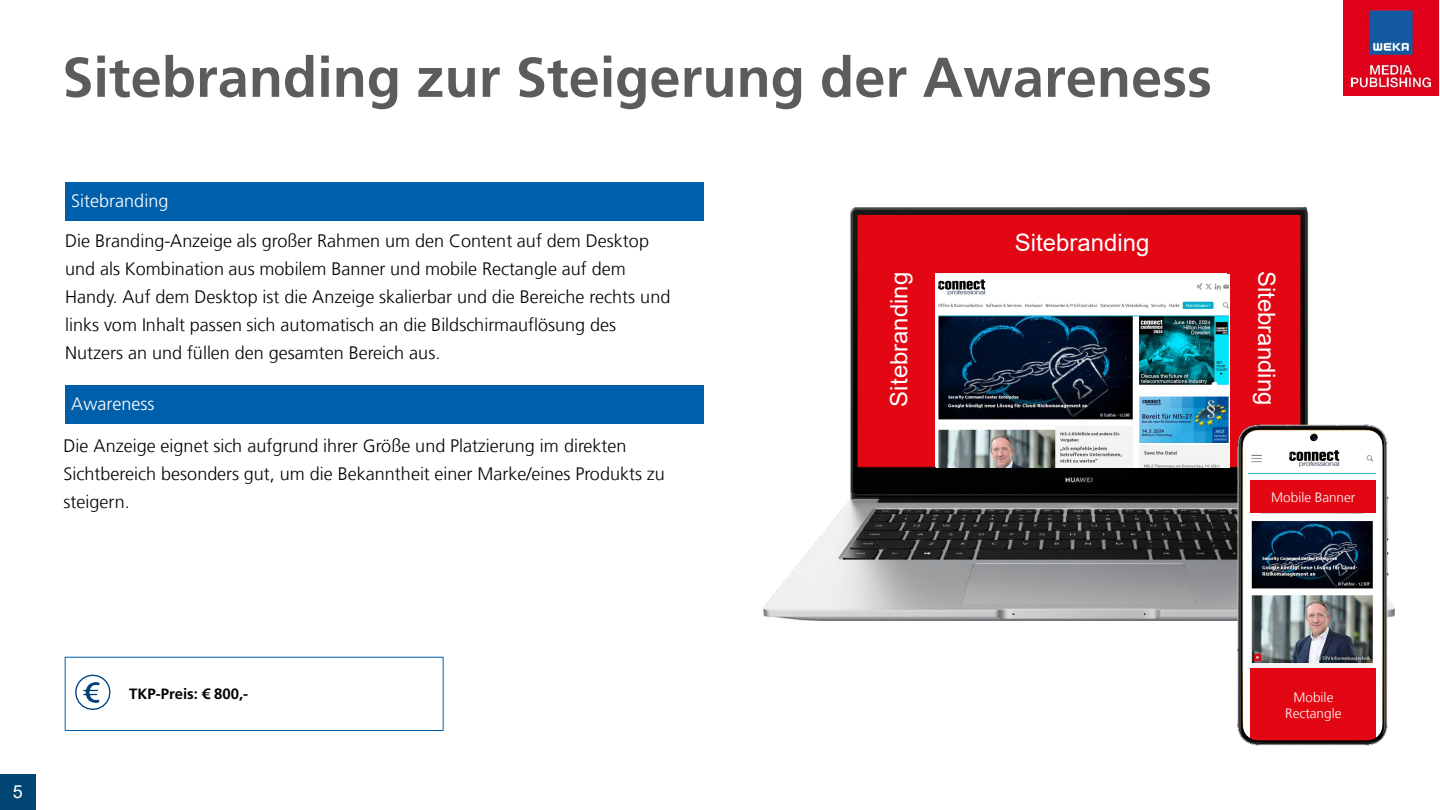
<style>
.page{position:relative;width:1440px;height:810px;background:#fff}
.page>*{position:absolute;margin:0;border:0;box-sizing:border-box;transform-origin:0 0}
.t1{font:700 55.95px "Frutiger LT Com";color:#5c5c5c}
.t2{font:24px "Arial";color:#fff}
.t3{font:300 18px/28px "Frutiger LT Com";color:#000}
.t4{font:300 18px "Frutiger LT Std";color:#fff}
.t5{font:18px "Arial";color:#fff}
.t6{font:700 15px "Frutiger LT Com";color:#000}
.t7{font:300 13.5px "Frutiger LT Com";letter-spacing:.005em;color:#fff}
</style>
<div class="page">
<img style="left:763px;top:207px;width:546px;height:413px">
<img style="left:937px;top:274px;width:292px;height:193px">
<img style="left:1206px;top:385px;width:189px;height:361px">
<div style="left:65px;top:657px;width:378px;height:74px;border:1px solid #005faa"></div>
<svg style="left:75px;top:674px;width:36px;height:36px"></svg>
<img style="left:83px;top:682px;width:16px;height:20px">
<div style="left:65px;top:183px;width:639px;height:38px;background:#005faa"></div>
<div style="left:65px;top:385px;width:639px;height:38px;background:#005faa"></div>
<img style="left:1343px;top:1px;width:95px;height:95px">
<div style="left:0;top:774px;width:36px;height:36px;background:#004573"></div>
<h2 class="t1" style="left:62px;top:45px;width:1151px">Sitebranding zur Steigerung der Awareness</h2>
<p class="t4" style="left:71px;top:191px;width:99px">Sitebranding</p>
<p class="t3" style="left:65px;top:227px;width:607px">Die Branding-Anzeige als großer Rahmen um den Content auf dem Desktop und als Kombination aus mobilem Banner und mobile Rectangle auf dem Handy. Auf dem Desktop ist die Anzeige skalierbar und die Bereiche rechts und links vom Inhalt passen sich automatisch an die Bildschirmauflösung des Nutzers an und füllen den gesamten Bereich aus.</p>
<p class="t4" style="left:71px;top:394px;width:85px">Awareness</p>
<p class="t3" style="left:64px;top:432px;width:603px">Die Anzeige eignet sich aufgrund ihrer Größe und Platzierung im direkten<br>Sichtbereich besonders gut, um die Bekanntheit einer Marke/eines Produkts zu steigern.</p>
<p class="t2" style="left:1015px;top:227px;width:136px">Sitebranding</p>
<p class="t2" style="left:883px;top:407px;width:136px;rotate:-90deg">Sitebranding</p>
<p class="t2" style="left:1283px;top:271px;width:136px;rotate:90deg">Sitebranding</p>
<p class="t7" style="left:1271px;top:489px;width:86px">Mobile Banner</p>
<p class="t5" style="left:13px;top:780px;width:12px">5</p>
<p class="t6" style="left:129px;top:685px;width:120px">TKP-Preis: € 800,-</p>
<p class="t7" style="left:1293px;top:689px;width:42px">Mobile</p>
<p class="t7" style="left:1285px;top:705px;width:58px">Rectangle</p>
</div>
